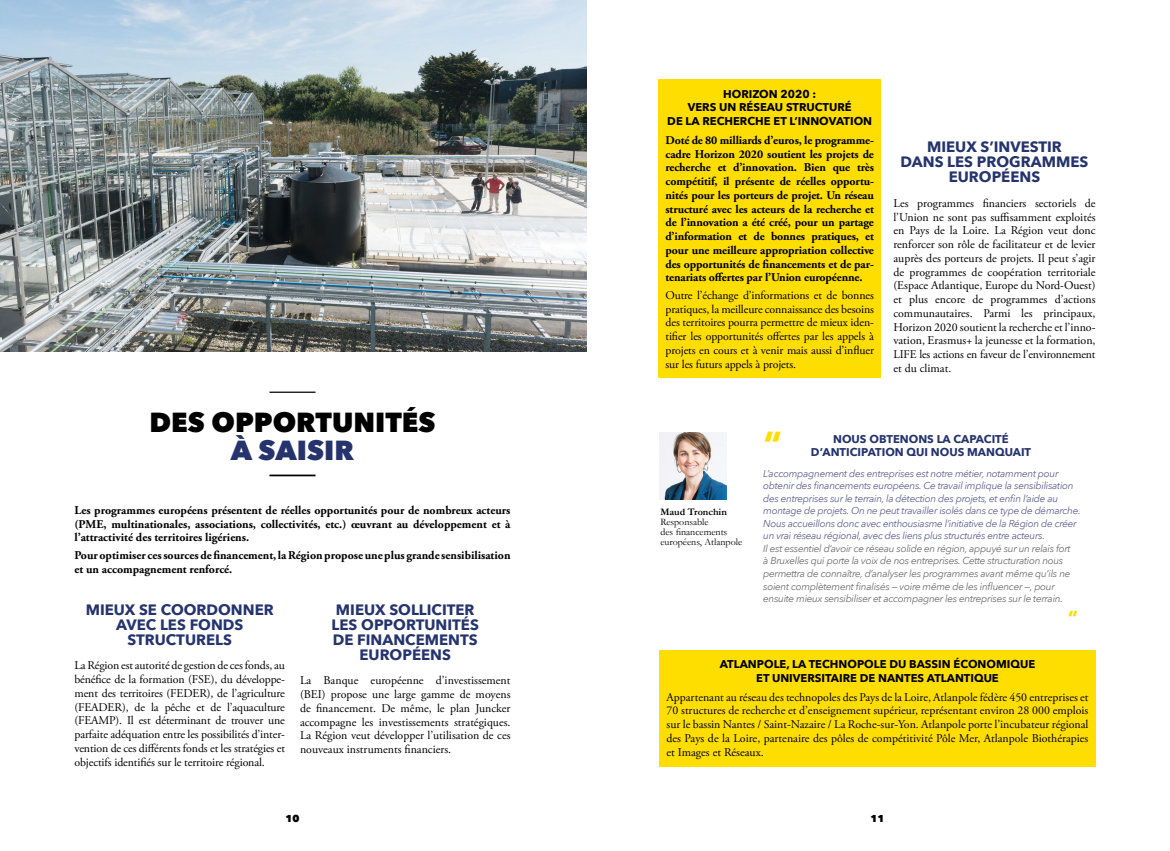
<style>
.page{position:relative;width:1170px;height:851px;background:#fff}
.page>*{position:absolute;margin:0;border:0;box-sizing:border-box;transform-origin:0 0}
.t1{font:700 37.5px "Avenir Next";color:#fedd00}
.t2{font:800 27.5px "Avenir Next";color:#000}
.t3{font:800 27.5px "Avenir Next";color:#25346d}
.t4{font:700 20px "Avenir Next";color:#fedd00}
.t5{font:700 15px/15px "Avenir Next";color:#25346d;text-align:center}
.t6{font:11.88px/13.8px "Adobe Garamond Pro";letter-spacing:-.01em;color:#000;text-align:justify}
.t7{font:700 11.88px/13.8px "Adobe Garamond Pro";color:#000;text-align:justify}
.t8{font:700 11.25px/13.8px "Avenir Next";color:#000;text-align:center}
.t9{font:700 11.25px/13.8px "Avenir Next";color:#25346d;text-align:center}
.t10{font:italic 10px/12.5px "Avenir Next";letter-spacing:-.03em;color:#616191}
.t11{font:italic 10px/12.5px "Avenir Next";letter-spacing:-.03em;color:#706f6f}
.t12{font:10px/10px "Garamond";color:#000}
.t13{font:700 10px "Garamond";color:#000}
.t14{font:800 10px "Avenir Next";color:#000}
.s1{color:#616191}
</style>
<div class="page">
<hr style="left:269px;top:391px;width:46px;height:2px;background:#000">
<hr style="left:269px;top:474px;width:46px;height:2px;background:#000">
<img style="left:0;top:0;width:586px;height:352px">
<img style="left:659px;top:432px;width:67px;height:67px">
<div style="left:658px;top:79px;width:223px;height:299px;background:#fedd00"></div>
<div style="left:659px;top:649px;width:436px;height:117px;background:#fedd00"></div>
<h2 class="t2" style="left:149px;top:405px;width:287px">DES OPPORTUNITÉS</h2>
<h2 class="t3" style="left:231px;top:433px;width:125px">À SAISIR</h2>
<p class="t7" style="left:74px;top:503px;width:437px">Les programmes européens présentent de réelles opportunités pour de nombreux acteurs (PME, multinationales, associations, collectivités, etc.) œuvrant au développement et à l’attractivité des territoires ligériens.</p>
<p class="t7" style="left:74px;top:548px;width:437px">Pour optimiser ces sources de financement, la Région propose une plus grande sensibilisation et un accompagnement renforcé.</p>
<p class="t5" style="left:86px;top:601px;width:189px">MIEUX SE COORDONNER<br>AVEC LES FONDS<br>STRUCTURELS</p>
<p class="t6" style="left:74px;top:659px;width:212px">La Région est autorité de gestion de ces fonds, au bénéfice de la formation (FSE), du développe&shy;ment des territoires (FEDER), de l’agriculture (FEADER), de la pêche et de l’aquaculture (FEAMP). Il est déterminant de trouver une parfaite adéquation entre les possibilités d’inter&shy;vention de ces différents fonds et les stratégies et objectifs identifiés sur le territoire régional.</p>
<p class="t5" style="left:331px;top:601px;width:149px">MIEUX SOLLICITER<br>LES OPPORTUNITÉS<br>DE FINANCEMENTS<br>EUROPÉENS</p>
<p class="t6" style="left:300px;top:674px;width:212px">La Banque européenne d’investissement (BEI) propose une large gamme de moyens de financement. De même, le plan Juncker accompagne les investissements stratégiques.<br>La Région veut développer l’utilisation de ces nouveaux instruments financiers.</p>
<p class="t14" style="left:285px;top:812px;width:16px">10</p>
<p class="t8" style="left:667px;top:87px;width:206px">HORIZON 2020 :<br>VERS UN RÉSEAU STRUCTURÉ<br>DE LA RECHERCHE ET L’INNOVATION</p>
<p class="t7" style="left:665px;top:133px;width:210px">Doté de 80 milliards d’euros, le programme‐ cadre Horizon 2020 soutient les projets de recherche et d’innovation. Bien que très compétitif, il présente de réelles opportu&shy;nités pour les porteurs de projet. Un réseau structuré avec les acteurs de la recherche et de l’innovation a été créé, pour un partage d’information et de bonnes pratiques, et pour une meilleure appropriation collective des opportunités de financements et de par&shy;tenariats offertes par l’Union européenne.</p>
<p class="t6" style="left:665px;top:288px;width:210px">Outre l’échange d’informations et de bonnes pratiques, la meilleure connaissance des besoins des territoires pourra permettre de mieux iden&shy;tifier les opportunités offertes par les appels à projets en cours et à venir mais aussi d’influer sur les futurs appels à projets.</p>
<p class="t5" style="left:900px;top:139px;width:189px">MIEUX S’INVESTIR<br>DANS LES PROGRAMMES<br>EUROPÉENS</p>
<p class="t6" style="left:893px;top:196px;width:203px">Les programmes financiers sectoriels de l’Union ne sont pas suffisamment exploités en Pays de la Loire. La Région veut donc renforcer son rôle de facilitateur et de levier auprès des porteurs de projets. Il peut s’agir de programmes de coopération territoriale (Espace Atlantique, Europe du Nord‐Ouest) et plus encore de programmes d’actions communautaires. Parmi les principaux, Horizon 2020 soutient la recherche et l’inno&shy;vation, Erasmus+ la jeunesse et la formation, LIFE les actions en faveur de l’environnement et du climat.</p>
<p class="t13" style="left:660px;top:506px;width:68px">Maud Tronchin</p>
<p class="t12" style="left:660px;top:517px;width:83px">Responsable<br>des financements européens, Atlanpole</p>
<h1 class="t1" style="left:763px;top:412px;width:21px">“</h1>
<p class="t10" style="left:763px;top:466px;width:319px">L’accompagnement des entreprises est notre métier, notamment pour obtenir des financements européens. Ce travail implique la sensibilisation des entreprises sur le terrain, la détection des projets, et enfin l’aide au montage de projets. On ne peut travailler isolés dans ce type de démarche.<br>Nous accueillons donc avec enthousiasme l’initiative de la Région de créer un vrai réseau régional, avec des liens plus structurés entre acteurs.</p>
<p class="t11" style="left:763px;top:541px;width:309px">Il est essentiel d’avoir ce réseau solide en région, appuyé sur un relais fort à Bruxelles qui porte la voix de nos entreprises. Cette structuration nous permettra de connaître, d’analyser les programmes avant même qu’ils ne soient complètement finalisés — voire même de les influencer —, pour ensuite mieux sensibiliser et accompagner les entreprises sur le terrain<span class="s1">.</span></p>
<h3 class="t4" style="left:1067px;top:600px;width:12px">“</h3>
<p class="t9" style="left:810px;top:431px;width:222px">NOUS OBTENONS LA CAPACITÉ<br>D’ANTICIPATION QUI NOUS MANQUAIT</p>
<p class="t8" style="left:719px;top:657px;width:317px">ATLANPOLE, LA TECHNOPOLE DU BASSIN ÉCONOMIQUE<br>ET UNIVERSITAIRE DE NANTES ATLANTIQUE</p>
<p class="t6" style="left:666px;top:690px;width:423px">Appartenant au réseau des technopoles des Pays de la Loire, Atlanpole fédère 450 entreprises et 70 structures de recherche et d’enseignement supérieur, représentant environ 28 000 emplois sur le bassin Nantes / Saint-Nazaire / La Roche-sur-Yon. Atlanpole porte l’incubateur régional des Pays de la Loire, partenaire des pôles de compétitivité Pôle Mer, Atlanpole Biothérapies et Images et Réseaux.</p>
<p class="t14" style="left:870px;top:812px;width:15px">11</p>
</div>
